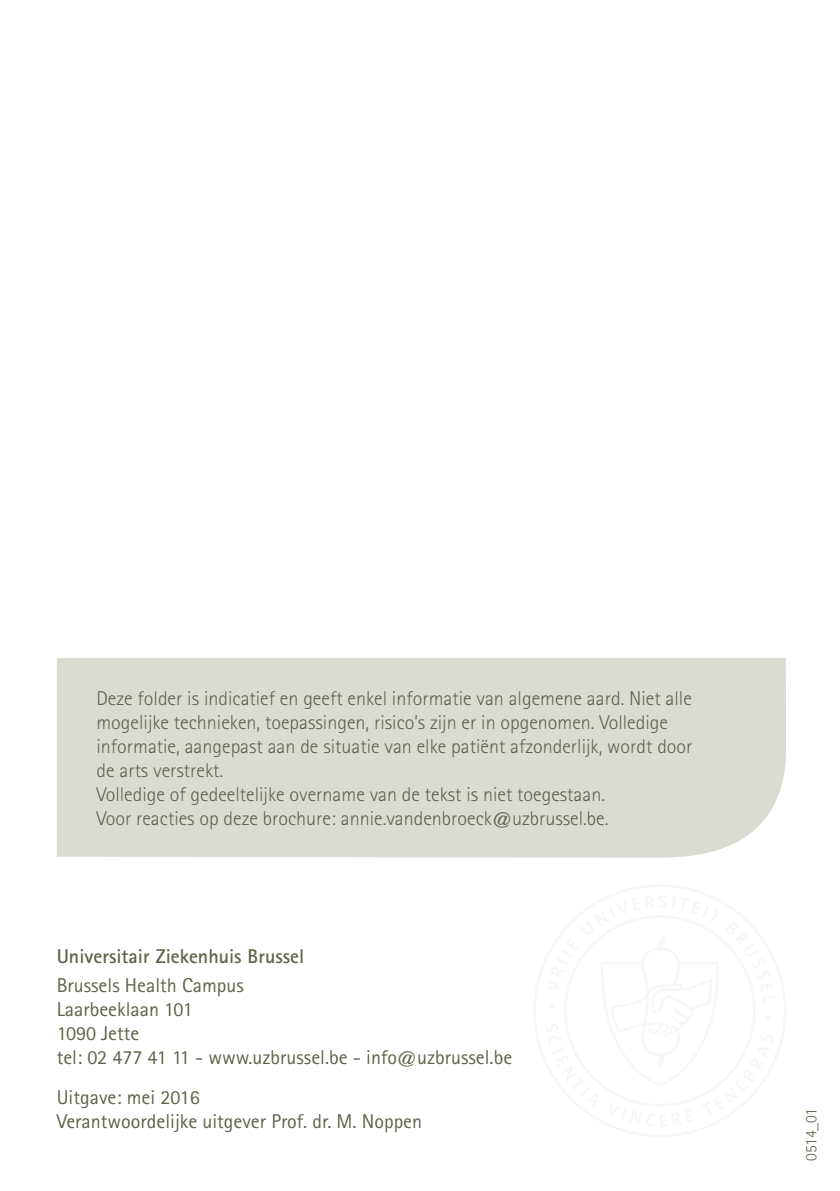
<style>
.page{position:relative;width:840px;height:1191px;background:#fff}
.page>*{position:absolute;margin:0;border:0;box-sizing:border-box;transform-origin:0 0}
.broodtext_bold{font:300 20px/24px "Rotis Sans Serif Std";color:#60614b}
.tekst{font:20px "Rotis Sans Serif Std";color:#60614b}
.tekst-2{font:700 20px "Rotis Sans Serif Std";color:#60614b}
.t1{font:300 16px "Rotis Sans Serif Std";letter-spacing:-.02em;color:#60614b}
</style>
<div class="page">
<div style="left:57px;top:658px;width:728px;height:199px;background:#dadbd3"></div>
<p class="broodtext_bold" style="left:96px;top:686px;width:597px">Deze folder is indicatief en geeft enkel informatie van algemene aard. Niet alle mogelijke technieken, toepassingen, risico’s zijn er in opgenomen. Volledige informatie, aangepast aan de situatie van elke patiënt afzonderlijk, wordt door de arts verstrekt.</p>
<p class="broodtext_bold" style="left:96px;top:782px;width:510px">Volledige of gedeeltelijke overname van de tekst is niet toegestaan.</p>
<p class="broodtext_bold" style="left:96px;top:806px;width:513px">Voor reacties op deze brochure: annie.vandenbroeck@uzbrussel.be.</p>
<p class="tekst-2" style="left:57px;top:943px;width:249px">Universitair Ziekenhuis Brussel</p>
<p class="tekst" style="left:57px;top:973px;width:188px">Brussels Health Campus</p>
<p class="tekst" style="left:57px;top:997px;width:137px">Laarbeeklaan 101</p>
<p class="tekst" style="left:57px;top:1021px;width:84px">1090 Jette</p>
<p class="tekst" style="left:57px;top:1045px;width:456px">tel: 02 477 41 11 - www.uzbrussel.be - info@uzbrussel.be</p>
<p class="tekst" style="left:57px;top:1085px;width:144px">Uitgave: mei 2016</p>
<p class="tekst" style="left:57px;top:1109px;width:367px">Verantwoordelijke uitgever Prof. dr. M. Noppen</p>
<p class="t1" style="left:801px;top:1160px;width:54px;rotate:-90deg">0514_01</p>
</div>
